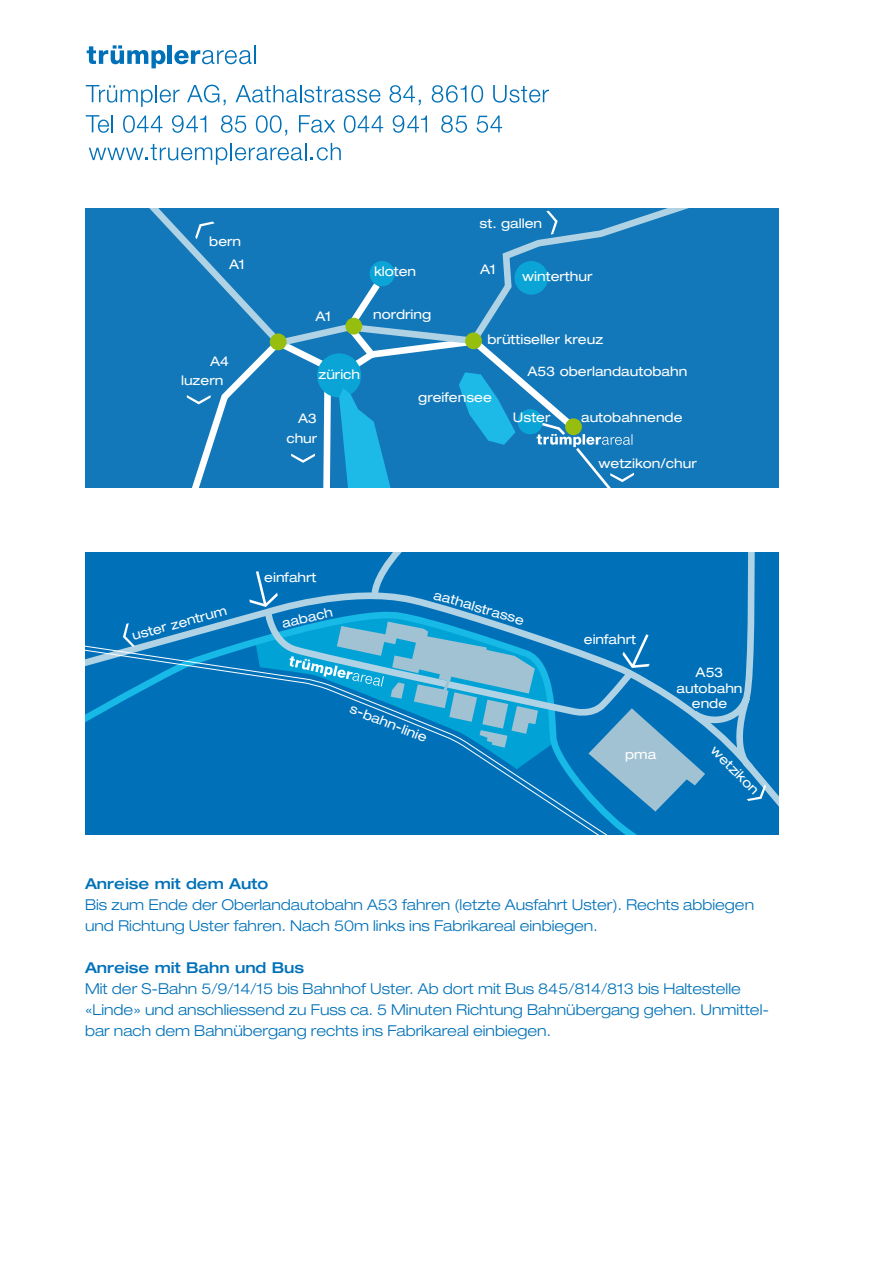
<style>
.page{position:relative;width:893px;height:1263px;background:#fff}
.page>*{position:absolute;margin:0;border:0;box-sizing:border-box;transform-origin:0 0}
.t1{font:300 expanded 15px/21px "Helvetica Neue";color:#0071b9}
.t2{font:500 expanded 15px "Helvetica Neue";color:#0071b9}
.t3{font:expanded 13.2px/15.9px "Helvetica Neue";color:#fff;text-align:center}
</style>
<div class="page">
<svg style="left:87px;top:45px;width:78px;height:23px"></svg>
<hr style="left:168px;top:45px;width:4px;height:19px;background:#0071b9">
<svg style="left:174px;top:45px;width:82px;height:19px"></svg>
<svg style="left:89px;top:143px;width:252px;height:22px"></svg>
<svg style="left:86px;top:85px;width:94px;height:22px"></svg>
<svg style="left:187px;top:85px;width:39px;height:21px"></svg>
<svg style="left:236px;top:85px;width:144px;height:18px"></svg>
<svg style="left:389px;top:85px;width:32px;height:21px"></svg>
<svg style="left:432px;top:85px;width:51px;height:18px"></svg>
<svg style="left:493px;top:85px;width:56px;height:18px"></svg>
<svg style="left:86px;top:115px;width:27px;height:18px"></svg>
<svg style="left:123px;top:115px;width:40px;height:18px"></svg>
<svg style="left:172px;top:115px;width:34px;height:18px"></svg>
<svg style="left:221px;top:115px;width:25px;height:18px"></svg>
<svg style="left:256px;top:115px;width:31px;height:21px"></svg>
<svg style="left:299px;top:115px;width:36px;height:18px"></svg>
<svg style="left:344px;top:115px;width:39px;height:18px"></svg>
<svg style="left:393px;top:115px;width:34px;height:18px"></svg>
<svg style="left:441px;top:115px;width:26px;height:18px"></svg>
<svg style="left:477px;top:115px;width:25px;height:18px"></svg>
<div style="left:85px;top:553px;width:693px;height:282px;background:#0071b9"></div>
<svg style="left:85px;top:633px;width:693px;height:202px"></svg>
<svg style="left:379px;top:553px;width:379px;height:221px"></svg>
<svg style="left:249px;top:571px;width:456px;height:240px"></svg>
<svg style="left:747px;top:784px;width:19px;height:17px"></svg>
<svg style="left:123px;top:623px;width:12px;height:24px"></svg>
<div style="left:85px;top:208px;width:693px;height:280px;background:#1378b9"></div>
<svg style="left:392px;top:350px;width:176px;height:84px"></svg>
<svg style="left:149px;top:208px;width:540px;height:142px"></svg>
<div style="left:514px;top:261px;width:34px;height:34px;background:#0ba4d6;border-radius:50%"></div>
<div style="left:518px;top:409px;width:25px;height:25px;background:#0ba4d6;border-radius:50%"></div>
<div style="left:370px;top:261px;width:25px;height:25px;background:#0ba4d6;border-radius:50%"></div>
<svg style="left:459px;top:372px;width:56px;height:73px"></svg>
<div style="left:345px;top:318px;width:17px;height:17px;background:#97bd0e;border-radius:50%"></div>
<div style="left:465px;top:332px;width:17px;height:17px;background:#97bd0e;border-radius:50%"></div>
<svg style="left:270px;top:333px;width:17px;height:17px"></svg>
<svg style="left:195px;top:221px;width:20px;height:18px"></svg>
<svg style="left:546px;top:211px;width:12px;height:23px"></svg>
<svg style="left:184px;top:337px;width:208px;height:151px"></svg>
<svg style="left:530px;top:418px;width:104px;height:70px"></svg>
<p class="t3" style="left:209px;top:233px;width:33px">bern</p>
<p class="t3" style="left:229px;top:256px;width:17px">A1</p>
<p class="t3" style="left:210px;top:353px;width:20px">A4</p>
<p class="t3" style="left:181px;top:372px;width:44px">luzern</p>
<p class="t3" style="left:315px;top:309px;width:17px">A1</p>
<p class="t3" style="left:318px;top:366px;width:43px">zürich</p>
<p class="t3" style="left:374px;top:264px;width:44px">kloten</p>
<p class="t3" style="left:373px;top:306px;width:60px">nordring</p>
<p class="t3" style="left:480px;top:215px;width:64px">st. gallen</p>
<p class="t3" style="left:480px;top:261px;width:17px">A1</p>
<p class="t3" style="left:522px;top:268px;width:72px">winterthur</p>
<p class="t3" style="left:488px;top:331px;width:117px">brüttiseller kreuz</p>
<p class="t3" style="left:527px;top:363px;width:161px">A53 oberlandautobahn</p>
<p class="t3" style="left:418px;top:389px;width:75px">greifensee</p>
<p class="t3" style="left:298px;top:410px;width:20px">A3</p>
<p class="t3" style="left:581px;top:409px;width:103px">autobahnende</p>
<p class="t3" style="left:286px;top:430px;width:32px">chur</p>
<p class="t3" style="left:513px;top:409px;width:39px">Uster</p>
<p class="t3" style="left:598px;top:455px;width:100px">wetzikon/chur</p>
<p class="t3" style="left:264px;top:569px;width:54px">einfahrt</p>
<p class="t3" style="left:130px;top:628px;width:99px;rotate:-15deg">uster zentrum</p>
<p class="t3" style="left:280px;top:615px;width:53px;rotate:-12deg">aabach</p>
<p class="t3" style="left:436px;top:586px;width:95px;rotate:16deg">aathalstrasse</p>
<p class="t3" style="left:353px;top:701px;width:83px;rotate:21deg">s-bahn-linie</p>
<p class="t3" style="left:584px;top:631px;width:54px">einfahrt</p>
<p class="t3" style="left:625px;top:746px;width:33px">pma</p>
<p class="t3" style="left:676px;top:664px;width:68px">A53 autobahn ende</p>
<p class="t3" style="left:719px;top:742px;width:64px;rotate:45deg">wetzikon</p>
<p class="t2" style="left:85px;top:874px;width:185px">Anreise mit dem Auto</p>
<p class="t1" style="left:85px;top:894px;width:671px">Bis zum Ende der Oberlandautobahn A53 fahren (letzte Ausfahrt Uster). Rechts abbiegen und Richtung Uster fahren. Nach 50m links ins Fabrikareal einbiegen.</p>
<p class="t2" style="left:85px;top:958px;width:221px">Anreise mit Bahn und Bus</p>
<p class="t1" style="left:85px;top:978px;width:685px">Mit der S-Bahn 5/9/14/15 bis Bahnhof Uster. Ab dort mit Bus 845/814/813 bis Haltestelle «Linde» und anschliessend zu Fuss ca. 5 Minuten Richtung Bahnübergang gehen. Unmittel&shy;bar nach dem Bahnübergang rechts ins Fabrikareal einbiegen.</p>
</div>
